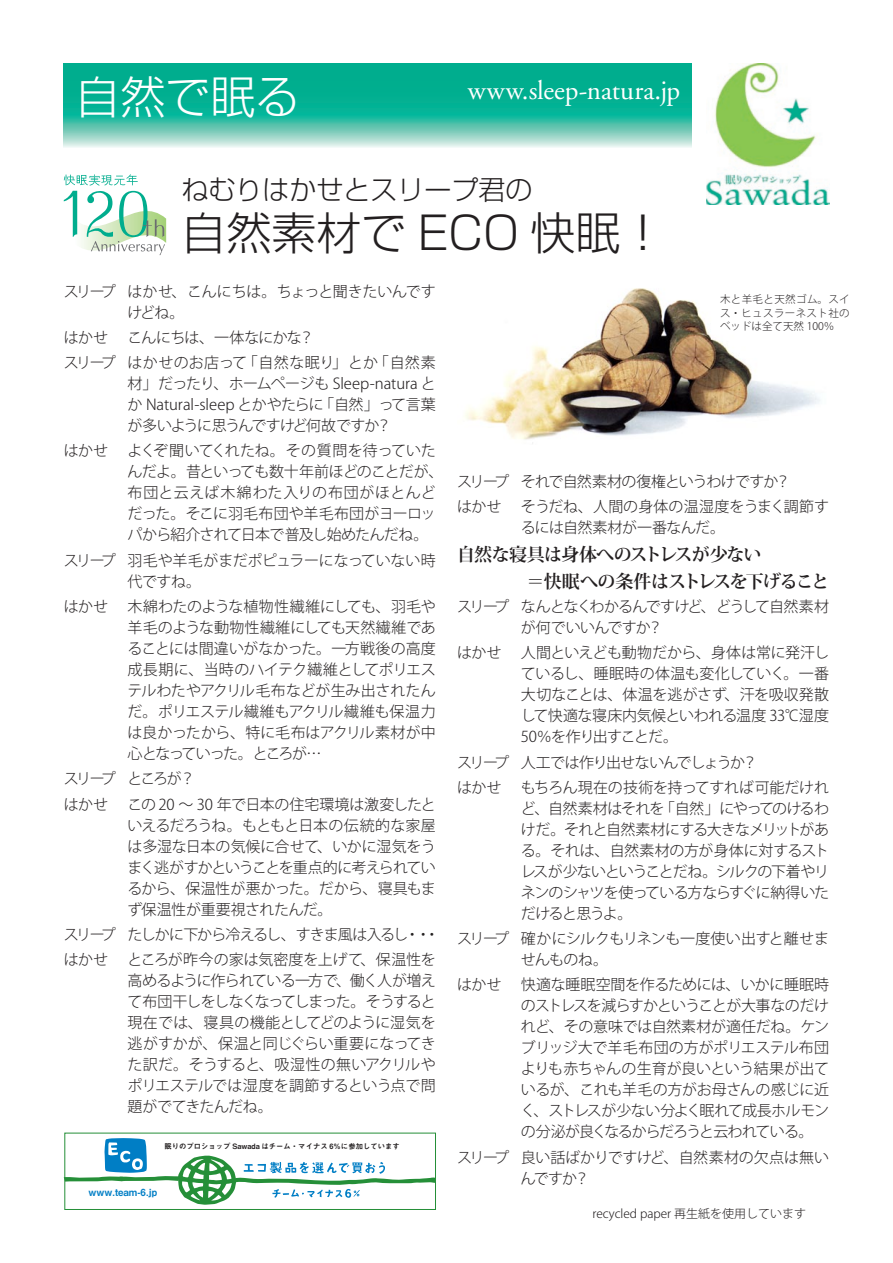
<style>
.page{position:relative;width:893px;height:1263px;background:#fff}
.page>*{position:absolute;margin:0;border:0;box-sizing:border-box;transform-origin:0 0}
.t1{font:300 45px "Shin Go Pro";color:#231f20}
.t2{font:300 45px "Shin Go Pro";color:#fff}
.t3{font:27px "Adobe Garamond";color:#fff}
.t4{font:300 27px "Shin Go Pro";color:#231f20}
.t5{font:700 18px/27px "Koz Min Pro";letter-spacing:-.05em;color:#231f20}
.t6{font:300 15px/21px "Koz Go Pro";letter-spacing:-.04em;color:#231f20;text-align:justify}
.t7{font:300 15px/21px "Koz Go Pro";letter-spacing:-.02em;color:#231f20}
.t8{font:300 15px/25.2px "Koz Go Pro";letter-spacing:-.07em;color:#231f20}
.t9{font:300 15px/25.2px "Koz Go Pro";color:#231f20}
.t10{font:300 15px/21px "Koz Go Pro";letter-spacing:-.01em;color:#231f20}
.t11{font:300 15px/25.2px "Koz Go Pro";letter-spacing:-.12em;color:#231f20}
.t12{font:300 12px "Koz Go Std";color:#231f20}
.t13{font:300 10.5px/13px "Koz Go Std";letter-spacing:.035em;color:#231f20;text-align:justify}
.t14{font:9.75px "Midashi Go Pro MB31";color:#007ec5}
.t15{font:7.35px "Midashi Go Pro MB31";color:#231f20}
</style>
<div class="page">
<img style="left:706px;top:64px;width:123px;height:140px">
<svg style="left:64px;top:64px;width:627px;height:83px;background:#2fbba2"></svg>
<svg style="left:64px;top:174px;width:102px;height:81px"></svg>
<svg style="left:66px;top:1138px;width:368px;height:67px"></svg>
<div style="left:64px;top:1133px;width:372px;height:77px;border:1px solid #258f38"></div>
<img style="left:465px;top:288px;width:355px;height:156px">
<h1 class="t2" style="left:75px;top:60px;width:226px">自然で眠る</h1>
<h2 class="t3" style="left:468px;top:76px;width:214px">www.sleep-natura.jp</h2>
<h2 class="t4" style="left:181px;top:167px;width:352px">ねむりはかせとスリープ君の</h2>
<h1 class="t1" style="left:181px;top:196px;width:486px">自然素材で ECO 快眠！</h1>
<p class="t6" style="left:128px;top:281px;width:310px;text-indent:-64px">スリープ はかせ、こんにちは。ちょっと聞きたいんですけどね。</p>
<p class="t6" style="left:64px;top:327px;width:46px">はかせ</p>
<p class="t13" style="left:720px;top:293px;width:131px">木と羊毛と天然ゴム。スイス・ヒュスラーネスト社のベッドは全て天然 100％</p>
<p class="t9" style="left:64px;top:325px;width:374px;text-indent:64px">こんにちは、一体なにかな？<br>スリープ はかせのお店って「自然な眠り」とか「自然素</p>
<p class="t6" style="left:128px;top:373px;width:310px">材」だったり、ホームページも Sleep-natura とか Natural-sleep とかやたらに「自然」って言葉が多いように思うんですけど何故ですか？</p>
<p class="t6" style="left:64px;top:441px;width:46px">はかせ</p>
<p class="t7" style="left:128px;top:441px;width:317px">よくぞ聞いてくれたね。その質問を待っていたんだよ。昔といっても数十年前ほどのことだが、布団と云えば木綿わた入りの布団がほとんどだった。そこに羽毛布団や羊毛布団がヨーロッパから紹介されて日本で普及し始めたんだね。</p>
<p class="t6" style="left:128px;top:550px;width:310px;text-indent:-64px">スリープ 羽毛や羊毛がまだポピュラーになっていない時代ですね。</p>
<p class="t6" style="left:64px;top:596px;width:46px">はかせ</p>
<p class="t6" style="left:128px;top:596px;width:310px">木綿わたのような植物性繊維にしても、羽毛や羊毛のような動物性繊維にしても天然繊維であることには間違いがなかった。一方戦後の高度成長期に、当時のハイテク繊維としてポリエステルわたやアクリル毛布などが生み出されたんだ。ポリエステル繊維もアクリル繊維も保温力は良かったから、特に毛布はアクリル素材が中心となっていった。ところが…</p>
<p class="t11" style="left:64px;top:766px;width:133px">スリープ ところが？はかせ</p>
<p class="t6" style="left:457px;top:469px;width:335px;line-height:25.2px">スリープ それで自然素材の復権というわけですか？はかせ</p>
<p class="t10" style="left:521px;top:496px;width:310px">そうだね、人間の身体の温湿度をうまく調節するには自然素材が一番なんだ。</p>
<p class="t5" style="left:526px;top:540px;width:304px;text-indent:-69px">自然な寝具は身体へのストレスが少ない<br>＝快眠への条件はストレスを下げること</p>
<p class="t6" style="left:521px;top:596px;width:310px;text-indent:-64px">スリープ なんとなくわかるんですけど、どうして自然素材が何でいいんですか？</p>
<p class="t6" style="left:457px;top:642px;width:46px">はかせ</p>
<p class="t6" style="left:521px;top:642px;width:310px">人間といえども動物だから、身体は常に発汗しているし、睡眠時の体温も変化していく。一番大切なことは、体温を逃がさず、汗を吸収発散して快適な寝床内気候といわれる温度 33℃湿度50％を作り出すことだ。</p>
<p class="t8" style="left:457px;top:750px;width:302px">スリープ 人工では作り出せないんでしょうか？はかせ</p>
<p class="t6" style="left:521px;top:777px;width:310px">もちろん現在の技術を持ってすれば可能だけれど、自然素材はそれを「自然」にやってのけるわけだ。それと自然素材にする大きなメリットがある。それは、自然素材の方が身体に対するストレスが少ないということだね。シルクの下着やリネンのシャツを使っている方ならすぐに納得いただけると思うよ。</p>
<p class="t6" style="left:521px;top:928px;width:310px;text-indent:-64px">スリープ 確かにシルクもリネンも一度使い出すと離せませんものね。</p>
<p class="t6" style="left:457px;top:974px;width:46px">はかせ</p>
<p class="t6" style="left:521px;top:974px;width:310px">快適な睡眠空間を作るためには、いかに睡眠時のストレスを減らすかということが大事なのだけれど、その意味では自然素材が適任だね。ケンブリッジ大で羊毛布団の方がポリエステル布団よりも赤ちゃんの生育が良いという結果が出ているが、これも羊毛の方がお母さんの感じに近く、ストレスが少ない分よく眠れて成長ホルモンの分泌が良くなるからだろうと云われている。</p>
<p class="t6" style="left:521px;top:1147px;width:310px;text-indent:-64px">スリープ 良い話ばかりですけど、自然素材の欠点は無いんですか？</p>
<p class="t12" style="left:592px;top:1206px;width:215px">recycled paper 再生紙を使用しています</p>
<p class="t6" style="left:128px;top:794px;width:310px">この 20 ～ 30 年で日本の住宅環境は激変したといえるだろうね。もともと日本の伝統的な家屋は多湿な日本の気候に合せて、いかに湿気をうまく逃がすかということを重点的に考えられているから、保温性が悪かった。だから、寝具もまず保温性が重要視されたんだ。</p>
<p class="t8" style="left:64px;top:922px;width:377px">スリープ たしかに下から冷えるし、すきま風は入るし・・・はかせ</p>
<p class="t6" style="left:128px;top:949px;width:310px">ところが昨今の家は気密度を上げて、保温性を高めるように作られている一方で、働く人が増えて布団干しをしなくなってしまった。そうすると現在では、寝具の機能としてどのように湿気を逃がすかが、保温と同じぐらい重要になってきた訳だ。そうすると、吸湿性の無いアクリルやポリエステルでは湿度を調節するという点で問題がでてきたんだね。</p>
<p class="t15" style="left:164px;top:1140px;width:237px">眠りのプロショップ Sawada はチーム・マイナス 6％に参加しています</p>
<p class="t14" style="left:89px;top:1184px;width:70px">www.team-6.jp</p>
</div>
